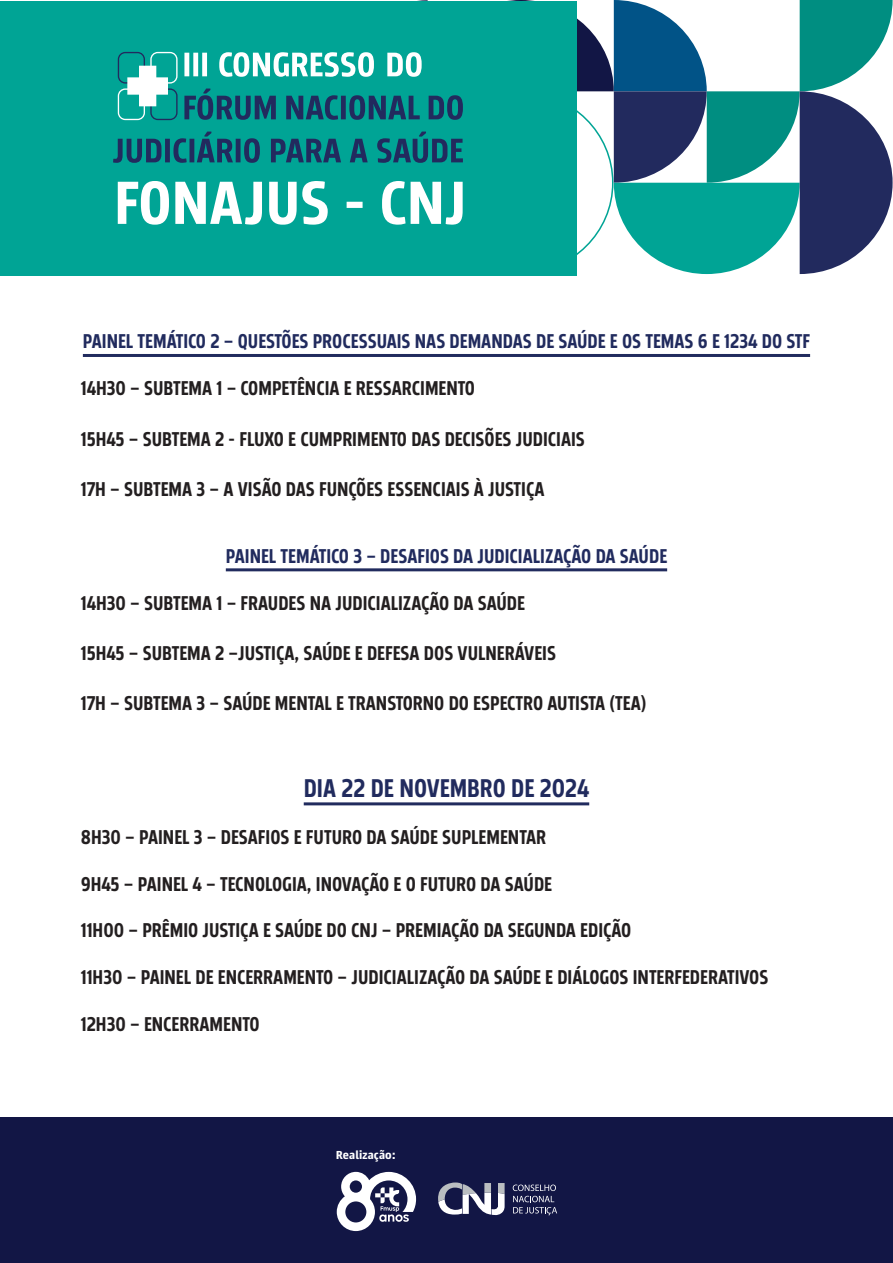
<style>
.page{position:relative;width:893px;height:1263px;background:#fff}
.page>*{position:absolute;margin:0;border:0;box-sizing:border-box;transform-origin:0 0}
.t1{font:700 27px "Breakers";color:#212b5e;scale:.92 1}
.t2{font:700 21px "Breakers";color:#231f20;scale:.92 1}
.t3{font:700 21px "Breakers";color:#212b5e;scale:.92 1}
.t4{font:700 11.4px "Paradroid";letter-spacing:.01em;color:#fff}
</style>
<div class="page">
<div style="left:0;top:1118px;width:893px;height:145px;background:#121645"></div>
<div style="left:0;top:1px;width:577px;height:275px;background:#00a495"></div>
<svg style="left:113px;top:0;width:780px;height:275px"></svg>
<svg style="left:118px;top:52px;width:345px;height:173px"></svg>
<svg style="left:337px;top:1172px;width:79px;height:59px"></svg>
<svg style="left:513px;top:1184px;width:44px;height:31px"></svg>
<svg style="left:438px;top:1182px;width:67px;height:33px"></svg>
<hr style="left:83px;top:354px;width:727px;height:3px;background:#212b5e">
<hr style="left:226px;top:568px;width:441px;height:3px;background:#212b5e">
<hr style="left:304px;top:802px;width:285px;height:3px;background:#212b5e">
<p class="t3" style="left:83px;top:329px;width:792px">PAINEL TEMÁTICO 2 – QUESTÕES PROCESSUAIS NAS DEMANDAS DE SAÚDE E OS TEMAS 6 E 1234 DO STF</p>
<p class="t2" style="left:81px;top:376px;width:430px">14H30 – SUBTEMA 1 – COMPETÊNCIA E RESSARCIMENTO</p>
<p class="t2" style="left:81px;top:427px;width:549px">15H45 – SUBTEMA 2 - FLUXO E CUMPRIMENTO DAS DECISÕES JUDICIAIS</p>
<p class="t2" style="left:81px;top:477px;width:505px">17H – SUBTEMA 3 – A VISÃO DAS FUNÇÕES ESSENCIAIS À JUSTIÇA</p>
<p class="t3" style="left:226px;top:544px;width:481px">PAINEL TEMÁTICO 3 – DESAFIOS DA JUDICIALIZAÇÃO DA SAÚDE</p>
<p class="t2" style="left:81px;top:590px;width:484px">14H30 – SUBTEMA 1 – FRAUDES NA JUDICIALIZAÇÃO DA SAÚDE</p>
<p class="t2" style="left:81px;top:641px;width:518px">15H45 – SUBTEMA 2 –JUSTIÇA, SAÚDE E DEFESA DOS VULNERÁVEIS</p>
<p class="t2" style="left:81px;top:691px;width:616px">17H – SUBTEMA 3 – SAÚDE MENTAL E TRANSTORNO DO ESPECTRO AUTISTA (TEA)</p>
<p class="t1" style="left:304px;top:772px;width:312px">DIA 22 DE NOVEMBRO DE 2024</p>
<p class="t2" style="left:81px;top:824px;width:507px">8H30 – PAINEL 3 – DESAFIOS E FUTURO DA SAÚDE SUPLEMENTAR</p>
<p class="t2" style="left:81px;top:871px;width:514px">9H45 – PAINEL 4 – TECNOLOGIA, INOVAÇÃO E O FUTURO DA SAÚDE</p>
<p class="t2" style="left:81px;top:918px;width:600px">11H00 – PRÊMIO JUSTIÇA E SAÚDE DO CNJ – PREMIAÇÃO DA SEGUNDA EDIÇÃO</p>
<p class="t2" style="left:81px;top:965px;width:749px">11H30 – PAINEL DE ENCERRAMENTO – JUDICIALIZAÇÃO DA SAÚDE E DIÁLOGOS INTERFEDERATIVOS</p>
<p class="t2" style="left:81px;top:1012px;width:196px">12H30 – ENCERRAMENTO</p>
<p class="t4" style="left:336px;top:1145px;width:62px">Realização:</p>
</div>
